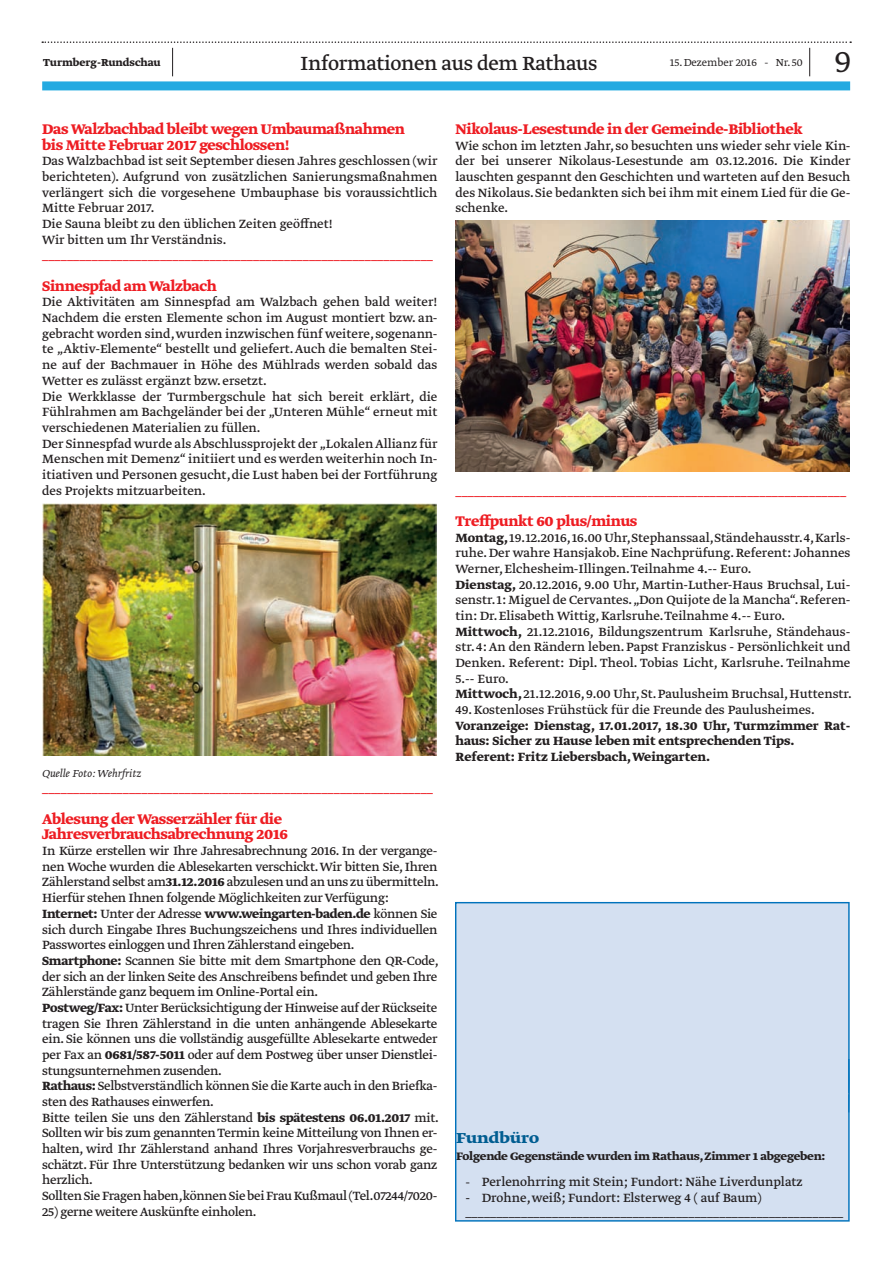
<style>
.page{position:relative;width:893px;height:1263px;background:#fff}
.page>*{position:absolute;margin:0;border:0;box-sizing:border-box;transform-origin:0 0}
.t1{font:300 36px "Greta Text Std";color:#231f20}
.t2{font:22.5px "Greta Text Std";letter-spacing:-.015em;color:#231f20}
.t3{font:700 17.1px "Greta Text Std";color:#005d91;scale:1.12 1}
.t4{font:700 16.5px/15.8px "Greta Text Std";letter-spacing:-.02em;color:#ee1d23}
.t5{font:14.1px/15.8px "Greta Text Std";color:#231f20}
.t6{font:14.1px/15.8px "Greta Text Std";letter-spacing:-.02em;color:#231f20}
.t7{font:14.1px "Greta Text Std";color:#ee1d23}
.t8{font:700 14.1px/15.8px "Greta Text Std";color:#231f20}
.t9{font:12.75px "Greta Text Std Regular Min";color:#231f20;scale:1.1 1}
.t10{font:700 12.75px "Greta Text Std";letter-spacing:-.02em;color:#231f20;scale:1.04 1}
.t11{font:300 12px "Greta Text Std";color:#231f20}
.t12{font:italic 300 12px "Greta Text Std";color:#231f20}
.t13{font:700 12px "Greta Text Std";color:#231f20}
.s1{font-weight:700}
.s2{font-size:12.75px}
</style>
<div class="page">
<div style="left:42px;top:81px;width:808px;height:9px;background:#24aae1"></div>
<svg style="left:42px;top:41px;width:809px;height:35px"></svg>
<img style="left:43px;top:504px;width:393px;height:252px">
<img style="left:455px;top:220px;width:394px;height:252px">
<div style="left:455px;top:902px;width:395px;height:319px;background:#d4e0f1"></div>
<svg style="left:785px;top:1063px;width:5px;height:12px"></svg>
<img style="left:848px;top:1059px;width:2px;height:53px">
<p class="t13" style="left:43px;top:56px;width:119px">Turmberg-Rundschau</p>
<h2 class="t2" style="left:300px;top:50px;width:299px">Informationen aus dem Rathaus</h2>
<p class="t11" style="left:670px;top:56px;width:134px">15. Dezember 2016 - Nr. 50</p>
<h1 class="t1" style="left:834px;top:41px;width:18px">9</h1>
<p class="t4" style="left:42px;top:122px;width:364px">Das Walzbachbad bleibt wegen Umbaumaßnahmen bis Mitte Februar 2017 geschlossen!</p>
<p class="t5" style="left:42px;top:154px;width:397px">Das Walzbachbad ist seit September diesen Jahres geschlossen (wir berichteten). Aufgrund von zusätzlichen Sanierungsmaßnahmen verlängert sich die vorgesehene Umbauphase bis voraussichtlich Mitte Februar 2017.<br>Die Sauna bleibt zu den ü blichen Zeiten geöffnet!<br>Wir bitten um Ihr Verständnis.</p>
<p class="t7" style="left:42px;top:247px;width:392px">_______________________________________________________________</p>
<p class="t4" style="left:42px;top:279px;width:176px">Sinnespfad am Walzbach</p>
<p class="t5" style="left:42px;top:295px;width:397px">Die Aktivitäten am Sinnespfad am Walzbach gehen bald weiter!<br>Nachdem die ersten Elemente schon im August montiert bzw. an&shy;gebracht worden sind, wurden inzwischen fü nf weitere, sogenann&shy;te „Aktiv-Elemente“ bestellt und geliefert. Auch die bemalten Stei&shy;ne auf der Bachmauer in Höhe des Mü hlrads werden sobald das Wetter es zulässt ergänzt bzw. ersetzt.<br>Die Werkklasse der Turmbergschule hat sich bereit erklärt, die Fü hlrahmen am Bachgeländer bei der „Unteren Mü hle“ erneut mit verschiedenen Materialien zu fü llen.<br>Der Sinnespfad wurde als Abschlussprojekt der „Lokalen Allianz fü r Menschen mit Demenz“ initiiert und es werden weiterhin noch In&shy;itiativen und Personen gesucht, die Lust haben bei der Fortfü hrung des Projekts mitzuarbeiten.</p>
<p class="t12" style="left:42px;top:766px;width:100px">Quelle Foto: Wehrfritz</p>
<p class="t7" style="left:42px;top:780px;width:392px">_______________________________________________________________</p>
<p class="t4" style="left:42px;top:812px;width:247px">Ablesung der Wasserzähler fü r die<br>Jahresverbrauchsabrechnung 2016</p>
<p class="t6" style="left:42px;top:844px;width:398px">In Kü rze erstellen wir Ihre Jahresabrechnung 2016. In der vergange&shy;nen Woche wurden die Ablesekarten verschickt. Wir bitten Sie, Ihren Zählerstand selbst am<span class="s1">31.12.2016</span> abzulesen und an uns zu ü bermitteln.<br>Hierfü r stehen Ihnen folgende Möglichkeiten zur Verfü gung:<br><span class="s1">Internet:</span> Unter der Adresse <span class="s1">www.weingarten-baden.de</span> können Sie sich durch Eingabe Ihres Buchungszeichens und Ihres individuellen Passwortes einloggen und Ihren Zählerstand eingeben.<br><span class="s1">Smartphone:</span> Scannen Sie bitte mit dem Smartphone den QR-Code, der sich an der linken Seite des Anschreibens befindet und geben Ihre Zählerstände ganz bequem im Online-Portal ein.<br><span class="s1">Postweg/Fax:</span> Unter Berü cksichtigung der Hinweise auf der Rü ckseite tragen Sie Ihren Zählerstand in die unten anhängende Ablesekarte ein. Sie können uns die vollständig ausgefü llte Ablesekarte entweder per Fax an <span class="s1">0681/587-5011</span> oder auf dem Postweg ü ber unser Dienstlei&shy;stungsunternehmen zusenden.<br><span class="s1">Rathaus:</span> Selbstverständlich können Sie die Karte auch in den Briefka&shy;sten des Rathauses einwerfen.<br>Bitte teilen Sie uns den Zählerstand <span class="s1">bis spätestens 06.01.2017</span> mit.<br>Sollten wir bis zum genannten Termin keine Mitteilung von Ihnen er&shy;halten, wird Ihr Zählerstand anhand Ihres Vorjahresverbrauchs ge&shy;schätzt. Fü r Ihre Unterstü tzung bedanken wir uns schon vorab ganz herzlich.<br>Sollten Sie Fragen haben,können Sie bei Frau Kußmaul (Tel.07244/7020-</p>
<p class="t6" style="left:42px;top:1204px;width:216px">25) gerne weitere Auskü nfte einholen.</p>
<p class="t4" style="left:455px;top:122px;width:349px">Nikolaus-Lesestunde in der Gemeinde-Bibliothek</p>
<p class="t5" style="left:455px;top:138px;width:396px;text-align:justify">Wie schon im letzten Jahr, so besuchten uns wieder sehr viele Kin&shy;der bei unserer Nikolaus-Lesestunde am 03.12.2016. Die Kinder lauschten gespannt den Geschichten und warteten auf den Besuch des Nikolaus. Sie bedankten sich bei ihm mit einem Lied fü r die Ge&shy;schenke.</p>
<p class="t7" style="left:455px;top:482px;width:392px">_______________________________________________________________</p>
<p class="t4" style="left:455px;top:514px;width:183px">Treffpunkt 60 plus/minus</p>
<p class="t5" style="left:455px;top:530px;width:398px"><span class="s1">Montag,</span> 19.12.2016, 16.00 Uhr, Stephanssaal, Ständehausstr. 4, Karls&shy;ruhe. Der wahre Hansjakob. Eine Nachprü fung. Referent: Johannes Werner, Elchesheim-Illingen. Teilnahme 4.-- Euro.<br><span class="s1">Dienstag,</span> 20.12.2016, 9.00 Uhr, Martin-Luther-Haus Bruchsal, Lui&shy;senstr. 1: Miguel de Cervantes. „Don Quijote de la Mancha“. Referen&shy;tin: Dr. Elisabeth Wittig, Karlsruhe. Teilnahme 4.-- Euro.<br><span class="s1">Mittwoch,</span> 21.12.21016, Bildungszentrum Karlsruhe, Ständehaus&shy;str. 4: An den Rändern leben. Papst Franziskus - Persönlichkeit und Denken. Referent: Dipl. Theol. Tobias Licht, Karlsruhe. Teilnahme 5.-- Euro.<br><span class="s1">Mittwoch,</span> 21.12.2016, 9.00 Uhr, St. Paulusheim Bruchsal, Huttenstr.</p>
<p class="t5" style="left:455px;top:703px;width:361px">49. Kostenloses Frü hstü ck fü r die Freunde des Paulusheimes.</p>
<p class="t8" style="left:455px;top:718px;width:396px">Voranzeige: Dienstag, 17.01.2017, 18.30 Uhr, Turmzimmer Rat&shy;haus: Sicher zu Hause leben mit entsprechenden Tips.<br>Referent: Fritz Liebersbach, Weingarten.</p>
<p class="t3" style="left:456px;top:1127px;width:76px">Fundbüro</p>
<p class="t10" style="left:456px;top:1149px;width:357px">Folgende Gegenstände wurden im Rathaus,Zimmer 1 abgegeben:</p>
<p class="t5" style="left:465px;top:1174px;width:339px"><span class="s2">-</span> Perlenohrring mit Stein; Fundort: Nähe Liverdunplatz</p>
<p class="t5" style="left:465px;top:1190px;width:298px">- Drohne, weiß; Fundort: Elsterweg 4 ( auf Baum)</p>
<p class="t9" style="left:465px;top:1204px;width:345px">_____________________________________________________________</p>
</div>
